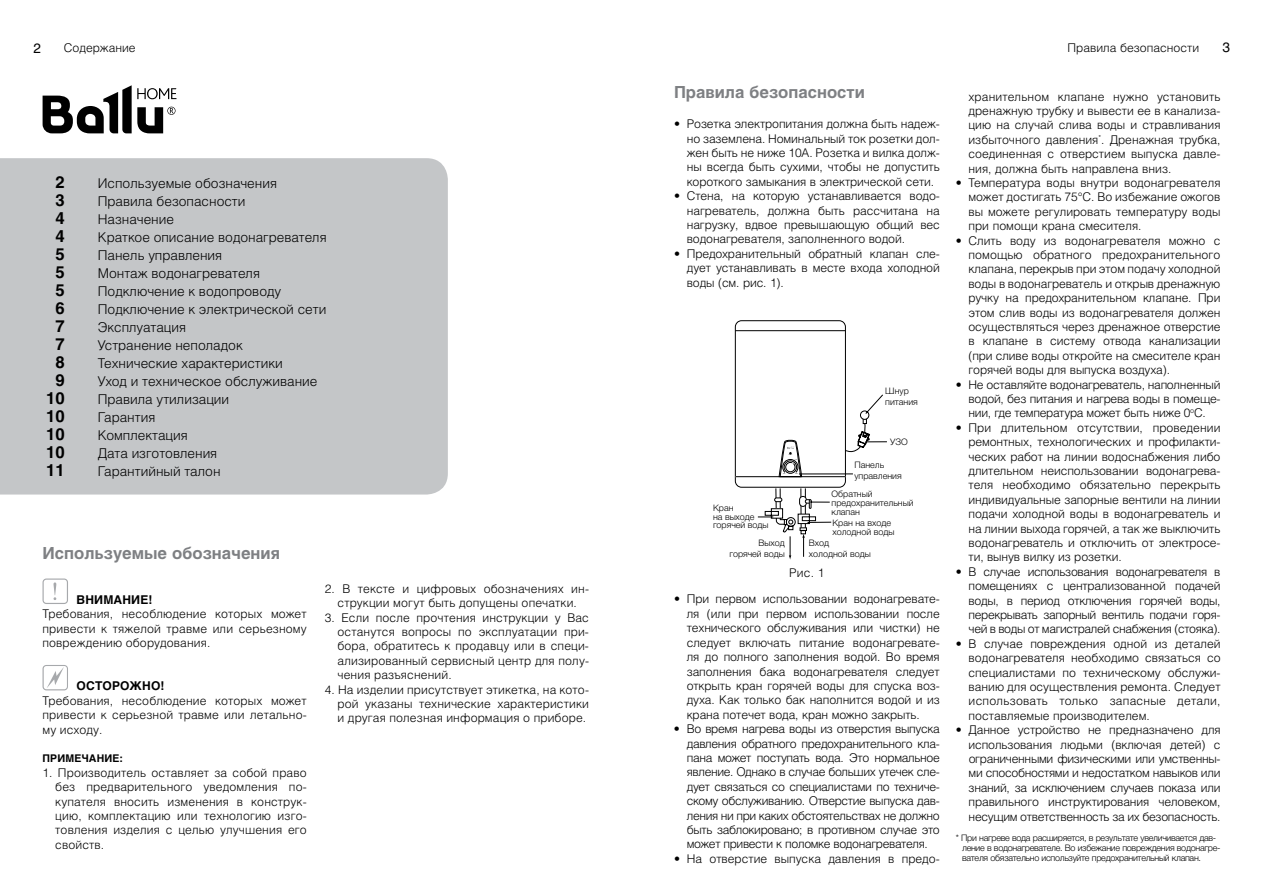
<style>
.page{position:relative;width:1263px;height:893px;background:#fff}
.page>*{position:absolute;margin:0;border:0;box-sizing:border-box;transform-origin:0 0}
.t1{font:700 16.5px "Helios";color:#7e8083}
.t2{font:700 16.5px "Helios";color:#000}
.t3{font:300 13.5px "Helios";color:#000}
.t4{font:13.5px "Helios";color:#000}
.t5{font:300 12px/14.4px "Helios";color:#000;text-align:justify}
.t6{font:700 12px "Helios";letter-spacing:.01em;color:#000}
.t7{font:700 10.5px "Helios";letter-spacing:.01em;color:#000}
.t8{font:300 9px/9.8px "Helvetica Neue LTCYR";letter-spacing:-.03em;color:#000}
.t9{font:300 9px/9px "Helvetica Neue LTCYR";color:#000}
</style>
<div class="page">
<div style="left:0;top:158px;width:448px;height:337px;background:#c4c6c8"></div>
<svg style="left:43px;top:85px;width:133px;height:48px"></svg>
<svg style="left:43px;top:578px;width:25px;height:26px"></svg>
<svg style="left:43px;top:665px;width:25px;height:25px"></svg>
<svg style="left:846px;top:394px;width:41px;height:59px"></svg>
<svg style="left:757px;top:488px;width:75px;height:72px"></svg>
<div style="left:735px;top:320px;width:111px;height:168px;border:1px solid #000;border-radius:6px"></div>
<hr style="left:735px;top:330px;width:110px;height:1px;background:#000">
<hr style="left:735px;top:476px;width:110px;height:1px;background:#000">
<hr style="left:799px;top:473px;width:54px;height:1px;background:#000">
<svg style="left:778px;top:439px;width:24px;height:38px"></svg>
<p class="t4" style="left:33px;top:40px;width:9px">2</p>
<p class="t5" style="left:64px;top:41px;width:73px">Содержание</p>
<p class="t4" style="left:1222px;top:39px;width:9px">3</p>
<p class="t5" style="left:1067px;top:41px;width:133px">Правила безопасности</p>
<h1 class="t2" style="left:56px;top:173px;width:11px">2</h1>
<p class="t3" style="left:98px;top:175px;width:181px">Используемые обозначения</p>
<h1 class="t2" style="left:56px;top:191px;width:11px">3</h1>
<p class="t3" style="left:98px;top:193px;width:149px">Правила безопасности</p>
<h1 class="t2" style="left:56px;top:209px;width:11px">4</h1>
<p class="t3" style="left:98px;top:211px;width:78px">Назначение</p>
<h1 class="t2" style="left:56px;top:227px;width:11px">4</h1>
<p class="t3" style="left:98px;top:229px;width:230px">Краткое описание водонагревателя</p>
<h1 class="t2" style="left:56px;top:245px;width:11px">5</h1>
<p class="t3" style="left:98px;top:247px;width:126px">Панель управления</p>
<h1 class="t2" style="left:56px;top:263px;width:11px">5</h1>
<p class="t3" style="left:98px;top:265px;width:164px">Монтаж водонагревателя</p>
<h1 class="t2" style="left:56px;top:281px;width:11px">5</h1>
<p class="t3" style="left:98px;top:283px;width:185px">Подключение к водопроводу</p>
<h1 class="t2" style="left:56px;top:299px;width:11px">6</h1>
<p class="t3" style="left:98px;top:301px;width:230px">Подключение к электрической сети</p>
<h1 class="t2" style="left:56px;top:317px;width:11px">7</h1>
<p class="t3" style="left:98px;top:319px;width:90px">Эксплуатация</p>
<h1 class="t2" style="left:56px;top:335px;width:11px">7</h1>
<p class="t3" style="left:98px;top:337px;width:147px">Устранение неполадок</p>
<h1 class="t2" style="left:56px;top:353px;width:11px">8</h1>
<p class="t3" style="left:98px;top:355px;width:187px">Технические характеристики</p>
<h1 class="t2" style="left:56px;top:371px;width:11px">9</h1>
<p class="t3" style="left:98px;top:373px;width:221px">Уход и техническое обслуживание</p>
<h1 class="t2" style="left:46px;top:389px;width:20px">10</h1>
<p class="t3" style="left:98px;top:391px;width:133px">Правила утилизации</p>
<h1 class="t2" style="left:46px;top:407px;width:20px">10</h1>
<p class="t3" style="left:98px;top:409px;width:59px">Гарантия</p>
<h1 class="t2" style="left:46px;top:425px;width:20px">10</h1>
<p class="t3" style="left:98px;top:427px;width:91px">Комплектация</p>
<h1 class="t2" style="left:46px;top:443px;width:20px">10</h1>
<p class="t3" style="left:98px;top:445px;width:121px">Дата изготовления</p>
<h1 class="t2" style="left:46px;top:461px;width:20px">11</h1>
<p class="t3" style="left:98px;top:463px;width:124px">Гарантийный талон</p>
<h1 class="t1" style="left:43px;top:544px;width:239px">Используемые обозначения</h1>
<p class="t6" style="left:77px;top:593px;width:77px">ВНИМАНИЕ!</p>
<p class="t5" style="left:42px;top:607px;width:266px">Тре-бо-ва-ния, не-со-блю-де-ние ко-то-рых мо-жет при-ве-с-ти к тя-же-лой трав-ме или се-рь-ез-но-му по-вреж-де-нию обо-ру-до-ва-ния.</p>
<p class="t6" style="left:77px;top:679px;width:89px">ОСТОРОЖНО!</p>
<p class="t5" style="left:42px;top:693px;width:266px">Тре-бо-ва-ния, не-со-блю-де-ние ко-то-рых мо-жет при-ве-с-ти к се-рь-ез-ной трав-ме или ле-таль-но&shy;му ис-хо-ду.</p>
<p class="t7" style="left:43px;top:753px;width:82px">ПРИМЕЧАНИЕ:</p>
<p class="t5" style="left:55px;top:765px;width:253px;text-indent:-13px">1. Производитель оставляет за собой право без предварительного уведомления по&shy;купателя вносить изменения в конструк&shy;цию, комплектацию или технологию изго&shy;товления изделия с целью улучшения его свойств.</p>
<p class="t5" style="left:325px;top:581px;width:266px;text-align:center">2. В тексте и цифровых обозначениях ин&shy;струкции могут быть допущены опечатки.</p>
<p class="t5" style="left:337px;top:610px;width:253px;text-indent:-13px">3. Если после прочтения инструкции у Вас останутся вопросы по эксплуатации при&shy;бора, обратитесь к продавцу или в специ&shy;ализированный сервисный центр для полу&shy;чения разъяснений.</p>
<p class="t5" style="left:337px;top:682px;width:253px;text-indent:-13px">4. На изделии присутствует этикетка, на кото&shy;рой указаны технические характеристики и другая полезная информация о приборе.</p>
<h1 class="t1" style="left:674px;top:82px;width:192px">Правила безопасности</h1>
<p class="t5" style="left:687px;top:117px;width:255px;text-indent:-13px">• Розетка электропитания должна быть надеж&shy;но заземлена. Номинальный ток розетки дол&shy;жен быть не ниже 10А. Розетка и вилка долж&shy;ны всегда быть сухими, чтобы не допустить короткого замыкания в электрической сети.</p>
<p class="t5" style="left:687px;top:189px;width:254px;text-indent:-13px">• Стена, на которую устанавливается водо&shy;нагреватель, должна быть рассчитана на нагрузку, вдвое превышающую общий вес водонагревателя, заполненного водой.</p>
<p class="t5" style="left:687px;top:246px;width:254px;text-indent:-13px">• Предохранительный обратный клапан сле&shy;дует устанавливать в месте входа холодной воды (см. рис. 1).</p>
<p class="t9" style="left:885px;top:385px;width:34px;line-height:11.7px">Шнур питания</p>
<p class="t8" style="left:890px;top:437px;width:19px">УЗО</p>
<p class="t9" style="left:713px;top:503px;width:57px">Кран<br>на выходе горячей воды</p>
<p class="t9" style="left:854px;top:459px;width:49px;line-height:10.8px">Панель управления</p>
<p class="t9" style="left:831px;top:489px;width:84px">Обратный предохранительный клапан</p>
<p class="t9" style="left:832px;top:518px;width:63px">Кран на входе холодной воды</p>
<p class="t9" style="left:729px;top:538px;width:57px;line-height:10.8px;text-align:right">Выход горячей воды</p>
<p class="t9" style="left:809px;top:538px;width:63px;line-height:10.8px">Вход<br>холодной воды</p>
<p class="t5" style="left:789px;top:565px;width:37px">Рис. 1</p>
<p class="t5" style="left:687px;top:592px;width:255px;text-indent:-13px">• При первом использовании водонагревате&shy;ля (или при первом использовании после технического обслуживания или чистки) не следует включать питание водонагревате&shy;ля до полного заполнения водой. Во время заполнения бака водонагревателя следует открыть кран горячей воды для спуска воз&shy;духа. Как только бак наполнится водой и из крана потечет вода, кран можно закрыть.</p>
<p class="t5" style="left:687px;top:721px;width:255px;text-indent:-13px">• Во время нагрева воды из отверстия выпуска давления обратного предохранительного кла&shy;пана может поступать вода. Это нормальное явление. Однако в случае больших утечек сле&shy;дует связаться со специалистами по техниче&shy;скому обслуживанию. Отверстие выпуска дав&shy;ления ни при каких обстоятельствах не должно быть заблокировано; в противном случае это может привести к поломке водонагревателя.</p>
<p class="t5" style="left:674px;top:851px;width:267px">• На отверстие выпуска давления в предо-</p>
<p class="t5" style="left:968px;top:89px;width:253px">хранительном клапане нужно установить дренажную трубку и вывести ее в канализа&shy;цию на случай слива воды и стравливания избыточного давления<sup>*</sup>. Дренажная трубка, соединенная с отверстием выпуска давле&shy;ния, должна быть направлена вниз.</p>
<p class="t5" style="left:968px;top:175px;width:253px;text-indent:-13px">• Температура воды внутри водонагревателя может достигать 75°C. Во избежание ожогов вы можете регулировать температуру воды при помощи крана смесителя.</p>
<p class="t5" style="left:968px;top:233px;width:253px;text-indent:-13px">• Слить воду из водонагревателя можно с помощью обратного предохранительного клапана, перекрыв при этом подачу холодной воды в водонагреватель и открыв дренажную ручку на предохранительном клапане. При этом слив воды из водонагревателя должен осуществляться через дренажное отверстие в клапане в систему отвода канализации (при сливе воды откройте на смесителе кран горячей воды для выпуска воздуха).</p>
<p class="t5" style="left:968px;top:377px;width:253px;text-indent:-13px">• Не оставляйте водонагреватель, наполненный водой, без питания и нагрева воды в помеще&shy;нии, где температура может быть ниже 0<sup>о</sup>С.</p>
<p class="t5" style="left:968px;top:420px;width:253px;text-indent:-13px">• При длительном отсутствии, проведении ремонтных, технологических и профилакти&shy;ческих работ на линии водоснабжения либо длительном неиспользовании водонагрева&shy;теля необходимо обязательно перекрыть индивидуальные запорные вентили на линии подачи холодной воды в водонагреватель и на линии выхода горячей, а так же выключить водонагреватель и отключить от электросе&shy;ти, вынув вилку из розетки.</p>
<p class="t5" style="left:968px;top:564px;width:253px;text-indent:-13px">• В случае использования водонагревателя в помещениях с централизованной подачей воды, в период отключения горячей воды, перекрывать запорный вентиль подачи горя&shy;чей в воды от магистралей снабжения (стояка).</p>
<p class="t5" style="left:969px;top:636px;width:253px;text-indent:-13px">• В случае повреждения одной из деталей водонагревателя необходимо связаться со специалистами по техническому обслужи&shy;ванию для осуществления ремонта. Следует использовать только запасные детали, поставляемые производителем.</p>
<p class="t5" style="left:969px;top:722px;width:253px;text-indent:-13px">• Данное устройство не предназначено для использования людьми (включая детей) с ограниченными физическими или умственны&shy;ми способностями и недостатком навыков или знаний, за исключением случаев показа или правильного инструктирования человеком, несущим ответственность за их безопасность.</p>
<p class="t8" style="left:962px;top:833px;width:260px;text-indent:-6px">* При нагреве вода расширяется, в результате увеличивается дав&shy;ление в водонагревателе. Во избежание повреждения водонагре&shy;вателя обязательно используйте предохранительный клапан.</p>
</div>
